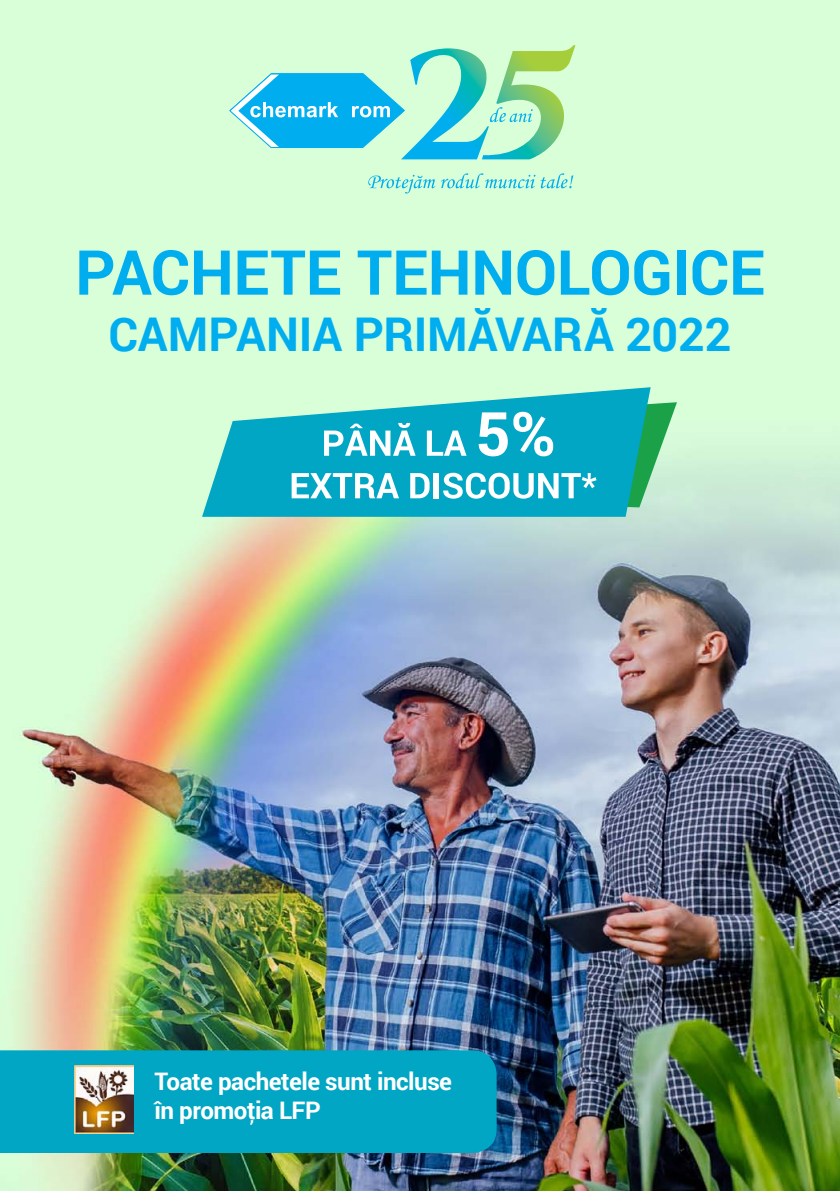
<style>
.page{position:relative;width:840px;height:1191px;background:#fff}
.page>*{position:absolute;margin:0;border:0;box-sizing:border-box;transform-origin:0 0}
.t1{font:700 62px "Roboto";letter-spacing:-.005em;color:#00aeef}
.t2{font:700 46.4px "Roboto";letter-spacing:-.005em;color:#00aeef}
.t3{font:700 24.2px/29px "Roboto";letter-spacing:-.02em;color:#fff}
</style>
<div class="page">
<img style="left:0;top:0;width:839px;height:1191px">
<div style="left:0;top:1050px;width:496px;height:103px;background:#00a6c3"></div>
<svg style="left:368px;top:173px;width:205px;height:20px;background:#b4f1db"></svg>
<svg style="left:229px;top:45px;width:346px;height:114px;background:#8bdfd3"></svg>
<svg style="left:202px;top:387px;width:448px;height:130px;background:#5bcbcb"></svg>
<svg style="left:291px;top:402px;width:385px;height:105px;background:#39b9c7"></svg>
<img style="left:75px;top:1065px;width:58px;height:68px">
<h1 class="t1" style="left:75px;top:229px;width:690px">Pachete Tehnologice</h1>
<h2 class="t2" style="left:108px;top:301px;width:624px">Campania primăvară 2022</h2>
<p class="t3" style="left:154px;top:1066px;width:299px">Toate pachetele sunt incluse în promoţia LFP</p>
</div>
